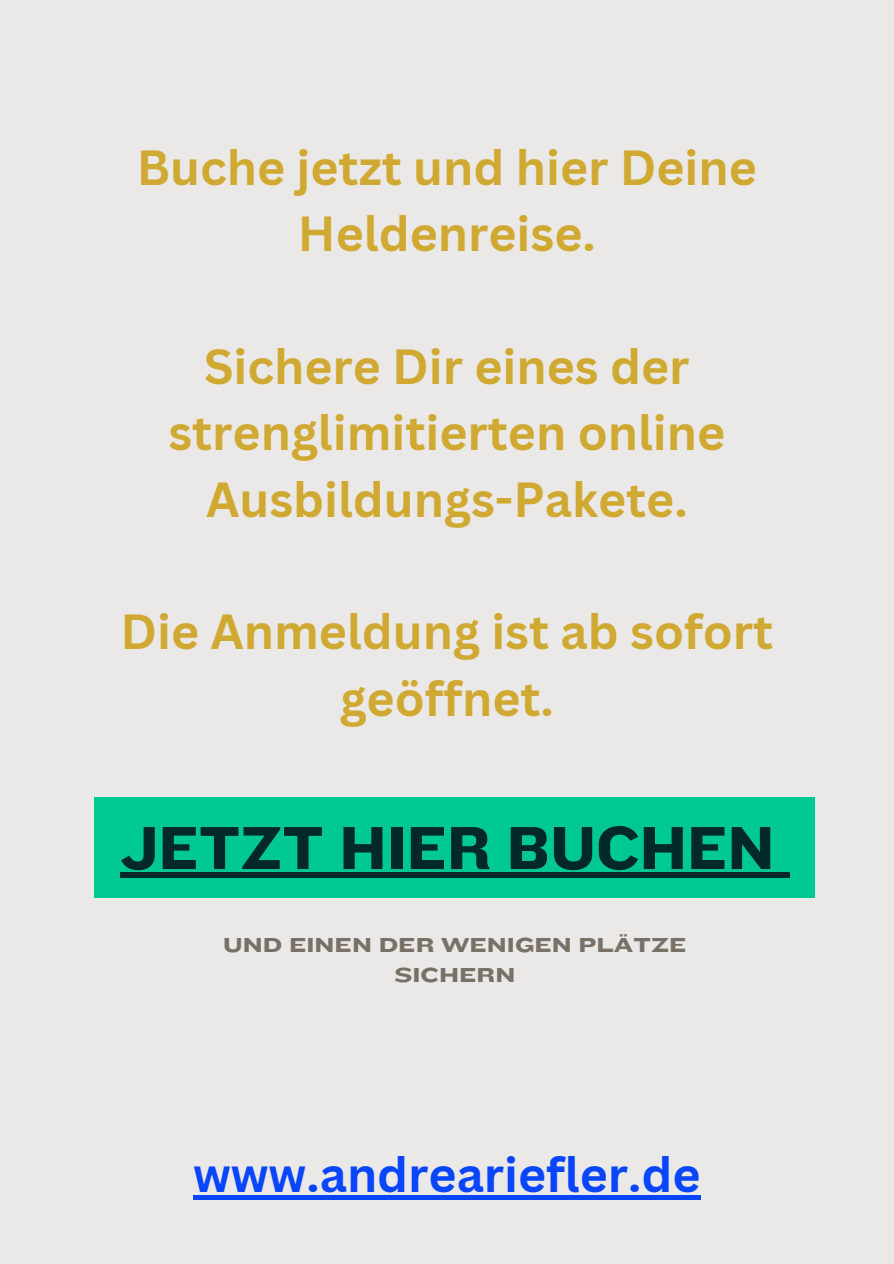
<style>
.page{position:relative;width:894px;height:1264px;background:#fff}
.page>*{position:absolute;margin:0;border:0;box-sizing:border-box;transform-origin:0 0}
.t1{font:63px "Knockout 52";color:#012929}
.t2{font:700 48px/66.3px "Canva Sans";color:#d0a933;text-align:center}
.t3{font:700 48px "Canva Sans";color:#0945fa}
.t4{font:21px/29.2px "Knockout 54";color:#797167;text-align:center}
</style>
<div class="page">
<div style="left:0;top:0;width:893px;height:1263px;background:#ebe9e7"></div>
<div style="left:193px;top:1194px;width:507px;height:5px;background:#0945fa"></div>
<div style="left:95px;top:796px;width:720px;height:101px;background:#00c892"></div>
<div style="left:120px;top:872px;width:654px;height:6px;background:#012929"></div>
<div style="left:774px;top:872px;width:15px;height:6px;background:#012929"></div>
<p class="t2" style="left:137px;top:135px;width:621px">Buche jetzt und hier Deine<br>Heldenreise.</p>
<p class="t2" style="left:168px;top:334px;width:558px">Sichere Dir eines der strenglimitierten online<br>Ausbildungs-Pakete.</p>
<p class="t2" style="left:120px;top:599px;width:654px">Die Anmeldung ist ab sofort geöffnet.</p>
<h1 class="t1" style="left:120px;top:804px;width:656px">JETZT HIER BUCHEN</h1>
<p class="t4" style="left:223px;top:929px;width:465px">UND EINEN DER WENIGEN PLÄTZE<br>SICHERN</p>
<p class="t3" style="left:193px;top:1145px;width:509px">www.andreariefler.de</p>
</div>
